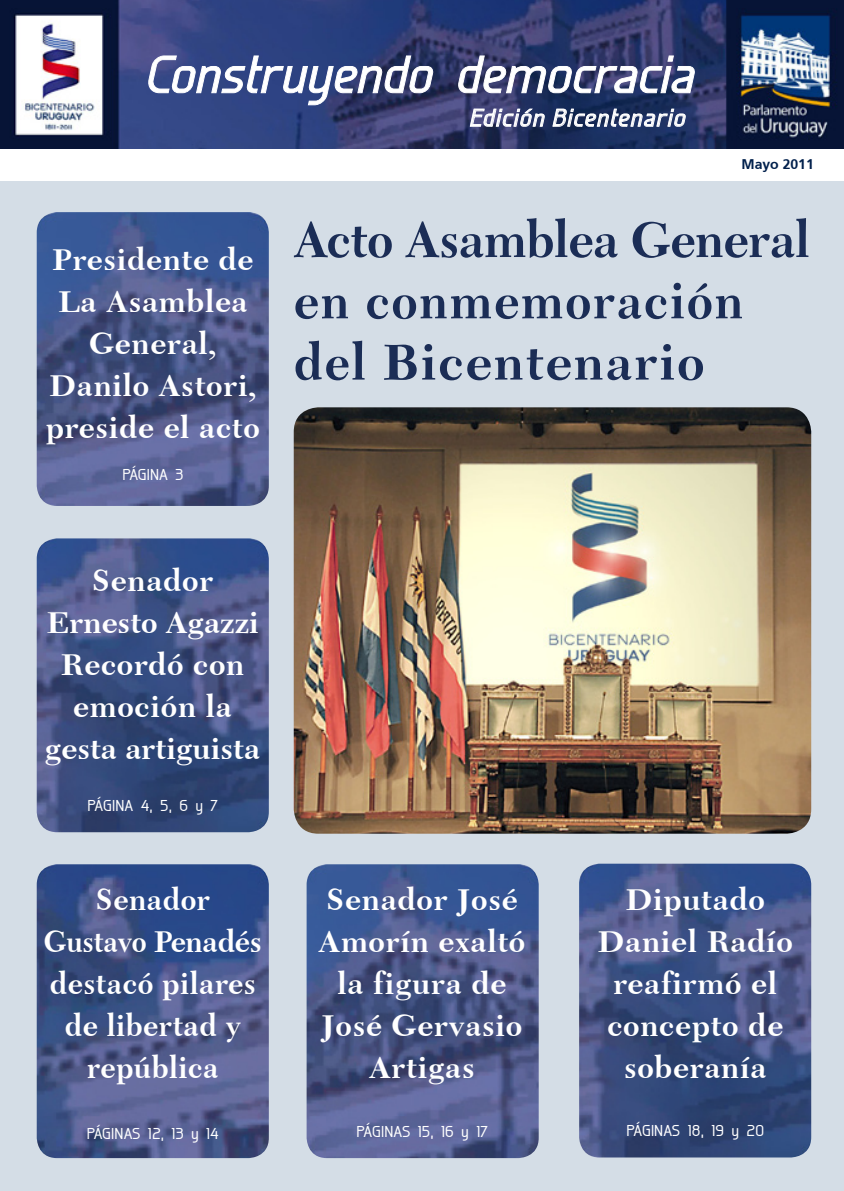
<style>
.page{position:relative;width:844px;height:1191px;background:#fff}
.page>*{position:absolute;margin:0;border:0;box-sizing:border-box;transform-origin:0 0}
.t1{font:700 52.5px/61.2px "Transitional 511 BT";letter-spacing:.03em;color:#1b2d56}
.t2{font:italic 500 52.5px "Galette";color:#fff}
.t3{font:700 31.5px/42px "Transitional 511 BT";letter-spacing:.02em;color:#fff;text-align:center;scale:1.05 1}
.t4{font:700 31.5px/42px "Transitional 511 BT";letter-spacing:.02em;color:#fff;text-align:center}
.t5{font:700 31.5px/42px "Transitional 511 BT";color:#fff;text-align:center;scale:1.05 1}
.t6{font:italic 500 24.5px "Galette";color:#fff}
.t7{font:500 15.75px "Galette";letter-spacing:.01em;color:#fff}
.t8{font:700 14px "Frutigerlarghe";color:#01204c}
</style>
<div class="page">
<div style="left:0;top:181px;width:843px;height:1010px;background:#d4dde6"></div>
<img style="left:306px;top:864px;width:232px;height:294px">
<img style="left:0;top:0;width:843px;height:148px">
<img style="left:37px;top:212px;width:232px;height:294px">
<img style="left:37px;top:538px;width:232px;height:294px">
<img style="left:37px;top:864px;width:232px;height:294px">
<svg style="left:145px;top:55px;width:289px;height:50px;background:#455487"></svg>
<svg style="left:456px;top:55px;width:240px;height:38px;background:#49517a"></svg>
<svg style="left:469px;top:108px;width:76px;height:19px"></svg>
<svg style="left:552px;top:109px;width:134px;height:18px;background:#5a6888"></svg>
<img style="left:294px;top:407px;width:517px;height:426px">
<img style="left:579px;top:863px;width:232px;height:294px">
<h1 class="t2" style="left:143px;top:42px;width:565px">Construyendo democracia</h1>
<p class="t6" style="left:469px;top:103px;width:223px">Edición Bicentenario</p>
<p class="t8" style="left:741px;top:156px;width:74px">Mayo 2011</p>
<p class="t3" style="left:46px;top:238px;width:205px">Presidente de<br>La Asamblea<br>General,<br>Danilo Astori, preside el acto</p>
<p class="t7" style="left:122px;top:465px;width:62px">PÁGINA 3</p>
<h1 class="t1" style="left:294px;top:208px;width:517px">Acto Asamblea General en conmemoración del Bicentenario</h1>
<p class="t5" style="left:45px;top:559px;width:206px">Senador<br>Ernesto Agazzi<br>Recordó con emoción la gesta artiguista</p>
<p class="t7" style="left:88px;top:795px;width:132px">PÁGINA 4, 5, 6 y 7</p>
<p class="t4" style="left:44px;top:878px;width:219px">Senador<br>Gustavo Penadés destacó pilares de libertad y república</p>
<p class="t3" style="left:318px;top:878px;width:198px">Senador José<br>Amorín exaltó la figura de<br>José Gervasio<br>Artigas</p>
<p class="t3" style="left:597px;top:878px;width:187px">Diputado<br>Daniel Radío reafirmó el concepto de soberanía</p>
<p class="t7" style="left:87px;top:1123px;width:133px">PÁGINAS 12, 13 y 14</p>
<p class="t7" style="left:356px;top:1121px;width:133px">PÁGINAS 15, 16 y 17</p>
<p class="t7" style="left:626px;top:1120px;width:139px">PÁGINAS 18, 19 y 20</p>
</div>
